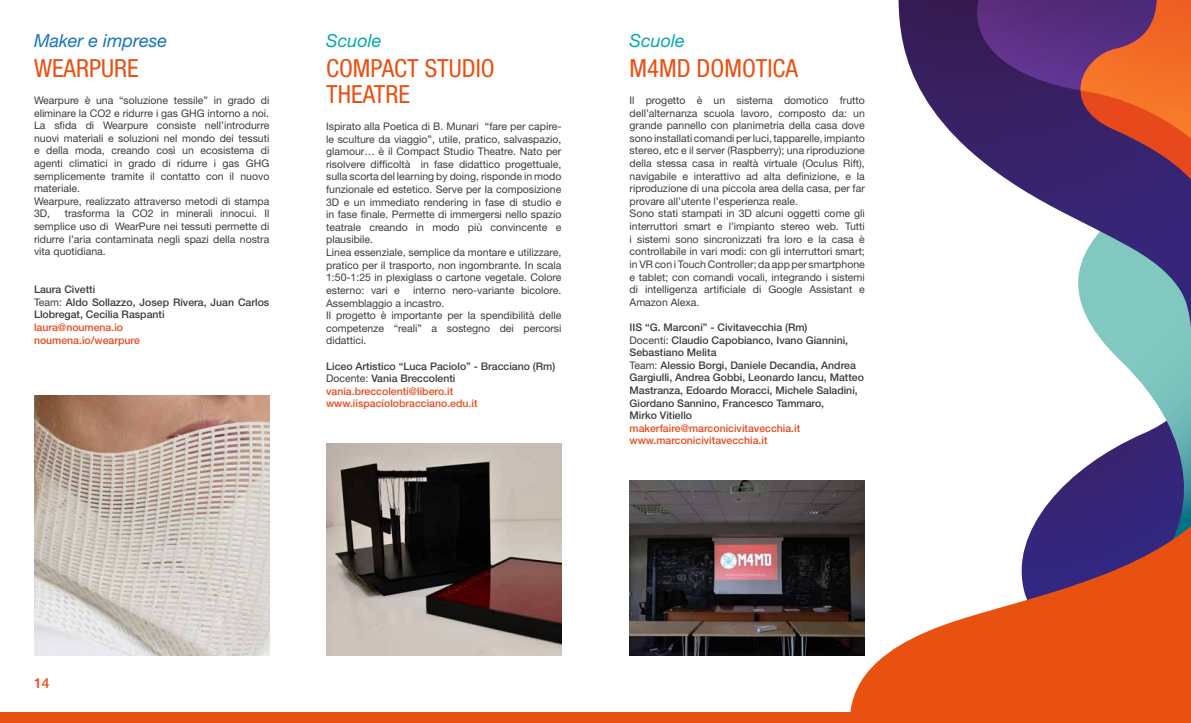
<style>
.page{position:relative;width:1191px;height:723px;background:#fff}
.page>*{position:absolute;margin:0;border:0;box-sizing:border-box;transform-origin:0 0}
.t1{font:condensed 25px/26px "Helvetica Neue LT Std";color:#e95114}
.t2{font:italic 18px "Helvetica Neue LT Std";color:#1674ba}
.t3{font:italic 18px "Helvetica Neue LT Std";color:#04a9ab}
.t4{font:500 14px "Helvetica Neue LT Std";color:#e95114}
.t5{font:10.5px/12.6px "Helvetica Neue LT Std";color:#3c3c3b}
.t6{font:500 10.5px/12.6px "Helvetica Neue LT Std";color:#3c3c3b}
.t7{font:500 10.5px/12.6px "Helvetica Neue LT Std";color:#e8491b}
.s1{font-weight:400}
.s2{color:#e8491b}
</style>
<div class="page">
<img style="left:629px;top:480px;width:220px;height:176px">
<img style="left:34px;top:395px;width:235px;height:261px">
<img style="left:326px;top:443px;width:235px;height:213px">
<div style="left:0;top:713px;width:1191px;height:10px;background:#e95114"></div>
<svg style="left:1079px;top:327px;width:112px;height:145px"></svg>
<svg style="left:849px;top:472px;width:342px;height:241px"></svg>
<svg style="left:898px;top:0;width:293px;height:327px"></svg>
<svg style="left:1058px;top:194px;width:133px;height:84px;fill:#372579"></svg>
<svg style="left:977px;top:0;width:214px;height:194px;background:#793d5f"></svg>
<h2 class="t2" style="left:34px;top:30px;width:135px">Maker e imprese</h2>
<h2 class="t3" style="left:326px;top:30px;width:57px">Scuole</h2>
<h2 class="t3" style="left:629px;top:30px;width:57px">Scuole</h2>
<h1 class="t1" style="left:34px;top:55px;width:106px">WEARPURE</h1>
<p class="t5" style="left:34px;top:94px;width:237px">Wearpure è una “soluzione tessile” in grado di eliminare la CO2 e ridurre i gas GHG intorno a noi.<br>La sfida di Wearpure consiste nell’introdurre nuovi materiali e soluzioni nel mondo dei tessuti e della moda, creando così un ecosistema di agenti climatici in grado di ridurre i gas GHG semplicemente tramite il contatto con il nuovo materiale.<br>Wearpure, realizzato attraverso metodi di stampa 3D,</p>
<p class="t5" style="left:34px;top:207px;width:237px;text-align:justify;text-indent:31px">trasforma la CO2 in minerali innocui. Il semplice uso di WearPure nei tessuti permette di ridurre l’aria contaminata negli spazi della nostra vita quotidiana.</p>
<p class="t6" style="left:34px;top:283px;width:237px">Laura Civetti<br><span class="s1">Team:</span> Aldo Sollazzo, Josep Rivera, Juan Carlos<br>Llobregat, Cecilia Raspanti</p>
<p class="t7" style="left:34px;top:321px;width:107px">laura@noumena.io noumena.io/wearpure</p>
<h1 class="t1" style="left:326px;top:55px;width:170px">COMPACT STUDIO<br>THEATRE</h1>
<p class="t5" style="left:326px;top:120px;width:237px">Ispirato alla Poetica di B. Munari “fare per capire&shy;le sculture da viaggio”, utile, pratico, salvaspazio, glamour… è il Compact Studio Theatre. Nato per risolvere difficoltà in fase didattico progettuale, sulla scorta del learning by doing, risponde in modo funzionale ed estetico. Serve per la composizione 3D e un immediato rendering in fase di studio e in fase finale. Permette di immergersi nello spazio teatrale creando in modo più convincente e plausibile.<br>Linea essenziale, semplice da montare e utilizzare, pratico per il trasporto, non ingombrante. In scala 1:50-1:25 in plexiglass o cartone vegetale. Colore esterno: vari e</p>
<p class="t5" style="left:326px;top:284px;width:237px;text-indent:87px">interno nero-variante bicolore.<br>Assemblaggio a incastro.<br>Il progetto è importante per la spendibilità delle competenze “reali” a sostegno dei percorsi didattici.</p>
<p class="t6" style="left:326px;top:359px;width:231px">Liceo Artistico “Luca Paciolo” - Bracciano (Rm)<br><span class="s1">Docente:</span> Vania Breccolenti <span class="s2">vania.breccolenti@libero.it www.iispaciolobracciano.edu.it</span></p>
<h1 class="t1" style="left:629px;top:55px;width:170px">M4MD DOMOTICA</h1>
<p class="t5" style="left:629px;top:94px;width:237px">Il progetto è un sistema domotico frutto dell’alternanza scuola lavoro, composto da: un grande pannello con planimetria della casa dove sono installati comandi per luci, tapparelle, impianto stereo, etc e il server (Raspberry); una riproduzione della stessa casa in realtà virtuale (Oculus Rift), navigabile e interattivo ad alta definizione, e la riproduzione di una piccola area della casa, per far provare all’utente l’esperienza reale.<br>Sono stati stampati in 3D alcuni oggetti come gli interruttori smart e l’impianto stereo web. Tutti i sistemi sono sincronizzati fra loro e la casa è controllabile in vari modi: con gli interruttori smart; in VR con i Touch Controller; da app per smartphone e tablet; con comandi vocali, integrando i sistemi di intelligenza artificiale di Google Assistant e Amazon Alexa.</p>
<p class="t6" style="left:629px;top:321px;width:236px">IIS “G. Marconi” - Civitavecchia (Rm)<br><span class="s1">Docenti:</span> Claudio Capobianco, Ivano Giannini, Sebastiano Melita<br><span class="s1">Team:</span> Alessio Borgi, Daniele Decandia, Andrea Gargiulli, Andrea Gobbi, Leonardo Iancu, Matteo Mastranza, Edoardo Moracci, Michele Saladini, Giordano Sannino, Francesco Tammaro,<br>Mirko Vitiello</p>
<p class="t7" style="left:629px;top:422px;width:172px">makerfaire@marconicivitavecchia.it www.marconicivitavecchia.it</p>
<h3 class="t4" style="left:34px;top:674px;width:17px">14</h3>
</div>
